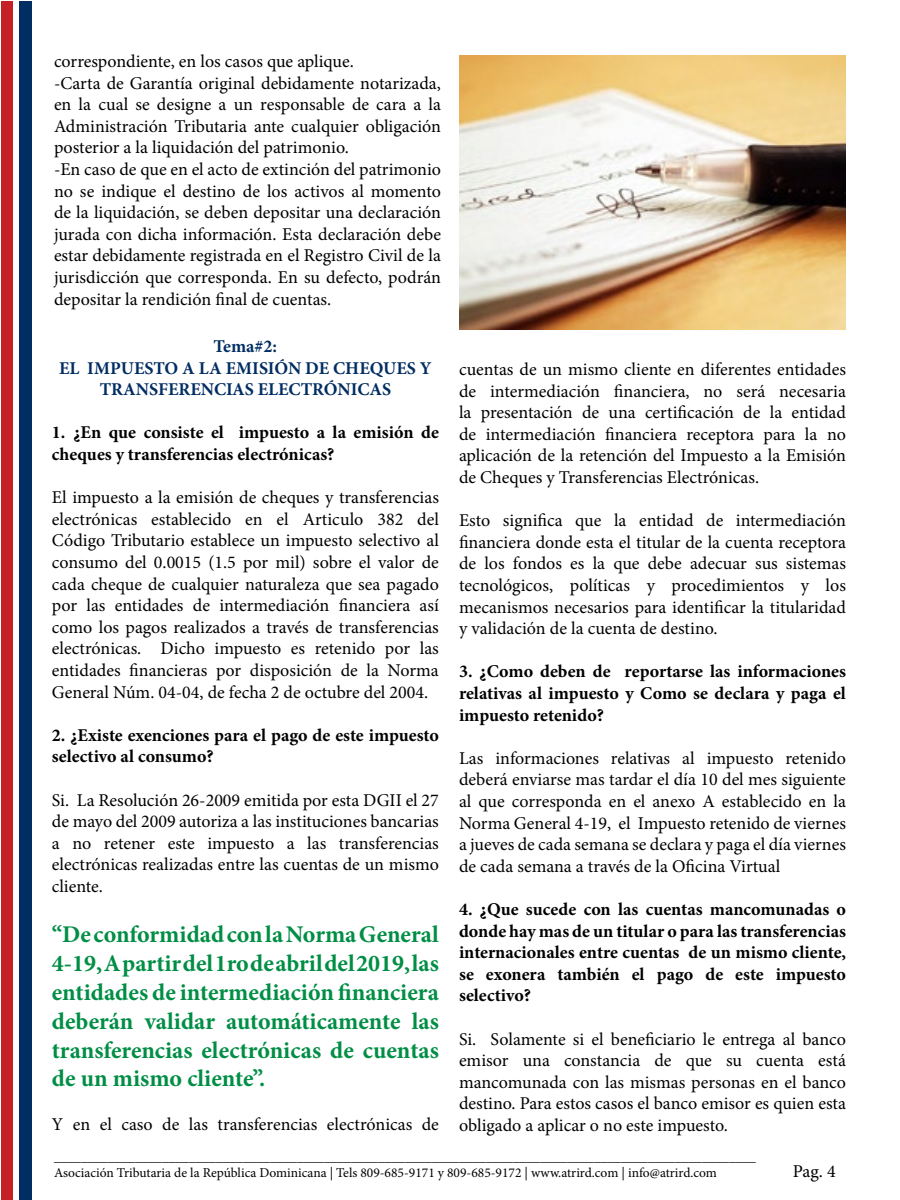
<style>
.page{position:relative;width:900px;height:1200px;background:#fff}
.page>*{position:absolute;margin:0;border:0;box-sizing:border-box;transform-origin:0 0}
.t1{font:700 24px/28.8px "Minion Pro";color:#008e45;text-align:justify}
.t2{font:18px/21.6px "Minion Pro";color:#000;text-align:justify}
.t3{font:700 18px/21.6px "Minion Pro";color:#000}
.t4{font:700 18px/21.6px "Minion Pro";color:#002d62;text-align:center}
.t5{font:13.5px/16.2px "Minion Pro";color:#000}
</style>
<div class="page">
<div style="left:1px;top:1px;width:12px;height:1198px;background:#c42026"></div>
<div style="left:20px;top:2px;width:12px;height:1198px;background:#002d62"></div>
<img style="left:459px;top:56px;width:387px;height:273px">
<p class="t2" style="left:54px;top:51px;width:389px;text-align:left">correspondiente, en los casos que aplique.<br>-Carta de Garantía original debidamente notarizada, en la cual se designe a un responsable de cara a la Administración Tributaria ante cualquier obligación posterior a la liquidación del patrimonio.<br>-En caso de que en el acto de extinción del patrimonio no se indique el destino de los activos al momento de la liquidación, se deben depositar una declaración jurada con dicha información. Esta declaración debe estar debidamente registrada en el Registro Civil de la jurisdicción que corresponda. En su defecto, podrán depositar la rendición final de cuentas.</p>
<p class="t4" style="left:59px;top:335px;width:374px">Tema#2:<br>EL IMPUESTO A LA EMISIÓN DE CHEQUES Y<br>TRANSFERENCIAS ELECTRÓNICAS</p>
<p class="t3" style="left:52px;top:422px;width:389px">1. ¿En que consiste el impuesto a la emisión de cheques y transferencias electrónicas?</p>
<p class="t2" style="left:52px;top:487px;width:389px">El impuesto a la emisión de cheques y transferencias electrónicas establecido en el Articulo 382 del Código Tributario establece un impuesto selectivo al consumo del 0.0015 (1.5 por mil) sobre el valor de cada cheque de cualquier naturaleza que sea pagado por las entidades de intermediación financiera así como los pagos realizados a través de transferencias electrónicas. Dicho impuesto es retenido por las entidades financieras por disposición de la Norma General Núm. 04-04, de fecha 2 de octubre del 2004.</p>
<p class="t3" style="left:52px;top:724px;width:389px">2. ¿Existe exenciones para el pago de este impuesto selectivo al consumo?</p>
<p class="t2" style="left:52px;top:789px;width:389px">Si. La Resolución 26-2009 emitida por esta DGII el 27 de mayo del 2009 autoriza a las instituciones bancarias a no retener este impuesto a las transferencias electrónicas realizadas entre las cuentas de un mismo cliente.</p>
<h1 class="t1" style="left:52px;top:920px;width:389px">“De conformidad con la Norma General 4-19, A partir del 1ro de abril del 2019, las entidades de intermediación financiera deberán validar automáticamente las transferencias electrónicas de cuentas de un mismo cliente”.</h1>
<p class="t2" style="left:52px;top:1113px;width:389px">Y en el caso de las transferencias electrónicas de</p>
<p class="t2" style="left:459px;top:359px;width:389px">cuentas de un mismo cliente en diferentes entidades de intermediación financiera, no será necesaria la presentación de una certificación de la entidad de intermediación financiera receptora para la no aplicación de la retención del Impuesto a la Emisión de Cheques y Transferencias Electrónicas.</p>
<p class="t2" style="left:459px;top:510px;width:389px">Esto significa que la entidad de intermediación financiera donde esta el titular de la cuenta receptora de los fondos es la que debe adecuar sus sistemas tecnológicos, políticas y procedimientos y los mecanismos necesarios para identificar la titularidad y validación de la cuenta de destino.</p>
<p class="t3" style="left:459px;top:661px;width:389px;text-align:justify">3. ¿Como deben de reportarse las informaciones relativas al impuesto y Como se declara y paga el impuesto retenido?</p>
<p class="t2" style="left:459px;top:747px;width:388px">Las informaciones relativas al impuesto retenido deberá enviarse mas tardar el día 10 del mes siguiente al que corresponda en el anexo A establecido en la Norma General 4-19, el Impuesto retenido de viernes a jueves de cada semana se declara y paga el día viernes de cada semana a través de la Oficina Virtual</p>
<p class="t3" style="left:459px;top:898px;width:389px;text-align:justify">4. ¿Que sucede con las cuentas mancomunadas o donde hay mas de un titular o para las transferencias internacionales entre cuentas de un mismo cliente, se exonera también el pago de este impuesto selectivo?</p>
<p class="t2" style="left:459px;top:1028px;width:389px">Si. Solamente si el beneficiario le entrega al banco emisor una constancia de que su cuenta está mancomunada con las mismas personas en el banco destino. Para estos casos el banco emisor es quien esta obligado a aplicar o no este impuesto.</p>
<p class="t5" style="left:54px;top:1148px;width:703px">________________________________________________________________________________________________________<br>Asociación Tributaria de la República Dominicana | Tels 809-685-9171 y 809-685-9172 | www.atrird.com | info@atrird.com</p>
<p class="t2" style="left:793px;top:1161px;width:44px">Pag. 4</p>
</div>
